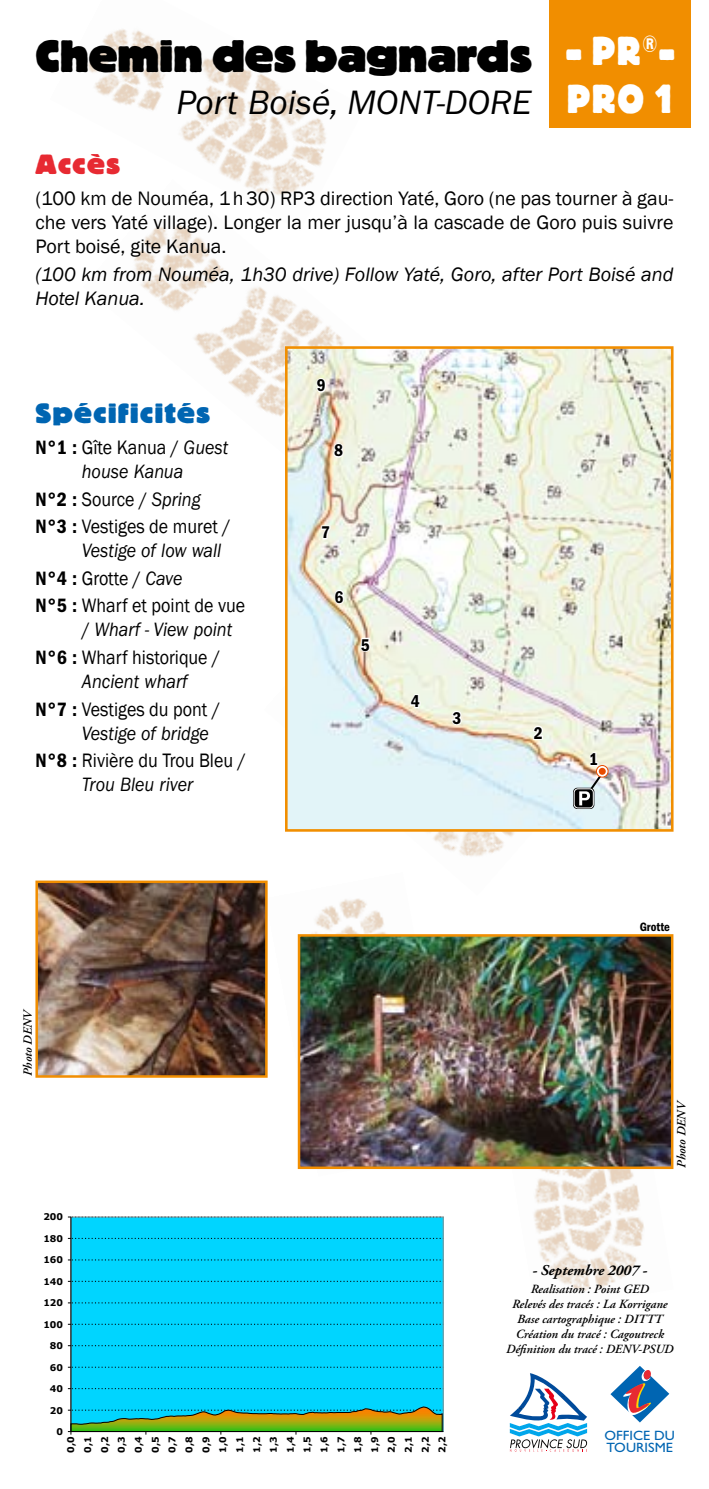
<style>
.page{position:relative;width:709px;height:1489px;background:#fff}
.page>*{position:absolute;margin:0;border:0;box-sizing:border-box;transform-origin:0 0}
.t1{font:800 45px "Block BE";color:#000}
.t2{font:800 40px/48px "Block BE";color:#fff;scale:.8 1}
.t3{font:italic 35px "Franklin Gothic";color:#000}
.t4{font:800 27.5px "Block BE";letter-spacing:.05em;color:#0065b2}
.t5{font:800 27.5px "Block BE";letter-spacing:.05em;color:#e72a32}
.t6{font:20px/27.5px "Franklin Gothic";color:#000;scale:.9 1}
.t7{font:20px/24px "Franklin Gothic";color:#000;text-align:justify}
.t8{font:italic 20px/24px "Franklin Gothic";color:#000}
.t9{font:italic 20px/24px "Franklin Gothic";color:#000;text-align:center;scale:.9 1}
.t10{font:600 condensed 17.5px "Franklin Gothic";color:#000}
.t11{font:italic 700 15px "Adobe Garamond Pro";color:#000}
.t12{font:13.5px/12.8px "Gill Sans";color:#0065b2;scale:1.05 1}
.t13{font:italic 600 12.5px/15px "Adobe Garamond Pro";color:#000;text-align:center}
.t14{font:600 condensed 12.5px "Franklin Gothic";color:#000}
.t15{font:700 9.25px/16.8px "Verdana";color:#000;text-align:justify}
.s1{font-weight:600;font-style:normal;font-stretch:condensed}
.s2{font-style:normal}
.s3{font-weight:600;font-stretch:condensed}
.s4{font-style:italic}
</style>
<div class="page">
<img style="left:88px;top:29px;width:238px;height:150px">
<img style="left:134px;top:179px;width:210px;height:238px">
<img style="left:285px;top:831px;width:284px;height:26px">
<img style="left:265px;top:898px;width:190px;height:272px">
<img style="left:489px;top:1168px;width:184px;height:124px">
<div style="left:549px;top:0;width:142px;height:128px;background:#f18e00"></div>
<img style="left:289px;top:350px;width:380px;height:477px">
<div style="left:285px;top:346px;width:388px;height:485px;border:3px solid #f18e00"></div>
<svg style="left:610px;top:1366px;width:59px;height:56px"></svg>
<svg style="left:509px;top:1373px;width:79px;height:79px"></svg>
<img style="left:301px;top:937px;width:369px;height:228px">
<div style="left:298px;top:934px;width:375px;height:234px;border:2px solid #f18e00"></div>
<img style="left:38px;top:883px;width:227px;height:191px">
<div style="left:35px;top:880px;width:233px;height:197px;border:2px solid #f18e00"></div>
<div style="left:71px;top:1216px;width:372px;height:215px;background:#00d5ff"></div>
<hr style="left:70px;top:1216px;width:1px;height:215px;background:#000">
<svg style="left:68px;top:1366px;width:375px;height:1px"></svg>
<svg style="left:68px;top:1345px;width:375px;height:1px"></svg>
<svg style="left:68px;top:1323px;width:375px;height:1px"></svg>
<svg style="left:68px;top:1302px;width:375px;height:1px"></svg>
<svg style="left:68px;top:1280px;width:375px;height:1px"></svg>
<svg style="left:68px;top:1259px;width:375px;height:1px"></svg>
<svg style="left:68px;top:1237px;width:375px;height:1px"></svg>
<svg style="left:68px;top:1216px;width:375px;height:1px"></svg>
<svg style="left:68px;top:1406px;width:375px;height:28px"></svg>
<svg style="left:529px;top:724px;width:15px;height:16px"></svg>
<svg style="left:450px;top:709px;width:13px;height:17px"></svg>
<svg style="left:409px;top:689px;width:12px;height:20px"></svg>
<svg style="left:359px;top:636px;width:13px;height:17px"></svg>
<svg style="left:333px;top:588px;width:13px;height:17px"></svg>
<svg style="left:320px;top:524px;width:12px;height:16px"></svg>
<svg style="left:332px;top:441px;width:13px;height:18px"></svg>
<svg style="left:315px;top:376px;width:12px;height:17px"></svg>
<div style="left:596px;top:765px;width:12px;height:12px;border:1px solid #e74c00;border-radius:50%"></div>
<svg style="left:573px;top:787px;width:21px;height:22px"></svg>
<div style="left:574px;top:788px;width:19px;height:20px;border:1px solid #fff;border-radius:4px"></div>
<svg style="left:579px;top:751px;width:27px;height:54px"></svg>
<h1 class="t1" style="left:36px;top:31px;width:497px">Chemin des bagnards</h1>
<h3 class="t3" style="left:176px;top:83px;width:357px">Port Boisé, Mont-Dore</h3>
<h2 class="t2" style="left:565px;top:27px;width:138px">- PR<sup>®</sup>-<br>Pro 1</h2>
<h3 class="t5" style="left:35px;top:149px;width:86px">Accès</h3>
<p class="t7" style="left:35px;top:187px;width:639px">(100 km de Nouméa, 1h30) RP3 direction Yaté, Goro (ne pas tourner à gau&shy;che vers Yaté village). Longer la mer jusqu’à la cascade de Goro puis suivre Port boisé, gite Kanua.</p>
<p class="t8" style="left:35px;top:262px;width:639px">(100 km from Nouméa, 1h30 drive) Follow Yaté, Goro, after Port Boisé and<br>Hotel Kanua.</p>
<h3 class="t4" style="left:35px;top:398px;width:176px">Spécificités</h3>
<p class="t9" style="left:35px;top:436px;width:216px"><span class="s1">N°1 :</span> <span class="s2">Gîte Kanua /</span> Guest house Kanua</p>
<p class="t6" style="left:35px;top:486px;width:218px"><span class="s3">N°2 :</span> Source / <span class="s4">Spring<br></span><span class="s3">N°3 :</span> Vestiges de muret /</p>
<p class="t6" style="left:35px;top:537px;width:235px;text-indent:46px"><span class="s4">Vestige of low wall<br></span><span class="s3">N°4 :</span> Grotte / <span class="s4">Cave<br></span><span class="s3">N°5 :</span> Wharf et point de vue</p>
<p class="t6" style="left:35px;top:616px;width:220px;text-indent:46px">/ <span class="s4">Wharf - View point<br></span><span class="s3">N°6 :</span> Wharf historique /</p>
<p class="t6" style="left:35px;top:668px;width:207px;text-indent:46px"><span class="s4">Ancient wharf<br></span><span class="s3">N°7 :</span> Vestiges du pont /</p>
<p class="t6" style="left:35px;top:719px;width:235px;text-align:center"><span class="s4">Vestige of bridge<br></span><span class="s3">N°8 :</span> Rivière du Trou Bleu /</p>
<p class="t9" style="left:82px;top:772px;width:126px">Trou Bleu river</p>
<p class="t10" style="left:317px;top:375px;width:10px">9</p>
<p class="t10" style="left:334px;top:440px;width:10px">8</p>
<p class="t10" style="left:321px;top:522px;width:10px">7</p>
<p class="t10" style="left:334px;top:587px;width:10px">6</p>
<p class="t10" style="left:361px;top:634px;width:10px">5</p>
<p class="t10" style="left:411px;top:691px;width:10px">4</p>
<p class="t10" style="left:452px;top:708px;width:10px">3</p>
<p class="t10" style="left:533px;top:722px;width:10px">2</p>
<p class="t10" style="left:589px;top:749px;width:10px">1</p>
<p class="t13" style="left:21px;top:1075px;width:69px;rotate:-90deg">Photo DENV</p>
<p class="t15" style="left:43px;top:1209px;width:21px">200</p>
<p class="t15" style="left:43px;top:1230px;width:21px">180</p>
<p class="t15" style="left:43px;top:1252px;width:21px">160</p>
<p class="t15" style="left:43px;top:1273px;width:21px">140</p>
<p class="t15" style="left:43px;top:1295px;width:21px">120</p>
<p class="t15" style="left:43px;top:1316px;width:21px">100</p>
<p class="t15" style="left:50px;top:1337px;width:15px">80</p>
<p class="t15" style="left:50px;top:1359px;width:15px">60</p>
<p class="t15" style="left:50px;top:1380px;width:15px">40</p>
<p class="t15" style="left:50px;top:1402px;width:15px">20</p>
<p class="t15" style="left:56px;top:1423px;width:8px">0</p>
<p class="t15" style="left:63px;top:1452px;width:18px;rotate:-90deg">0,0<br>0,1<br>0,2<br>0,3<br>0,4<br>0,5<br>0,7<br>0,8<br>0,9<br>1,0<br>1,1<br>1,2<br>1,3<br>1,4<br>1,5<br>1,6<br>1,7<br>1,8<br>1,9<br>2,0<br>2,1<br>2,2<br>2,2</p>
<p class="t14" style="left:639px;top:919px;width:32px">Grotte</p>
<p class="t13" style="left:674px;top:1167px;width:69px;rotate:-90deg">Photo DENV</p>
<p class="t11" style="left:532px;top:1260px;width:116px">- Septembre 2007 -</p>
<p class="t13" style="left:506px;top:1281px;width:169px">Realisation : Point GED<br>Relevés des tracés : La Korrigane<br>Base cartographique : DITTT<br>Création du tracé : Cagoutreck<br>Définition du tracé : DENV-PSUD</p>
<p class="t12" style="left:604px;top:1428px;width:69px">OFFICE DU<br>TOURISME</p>
</div>
